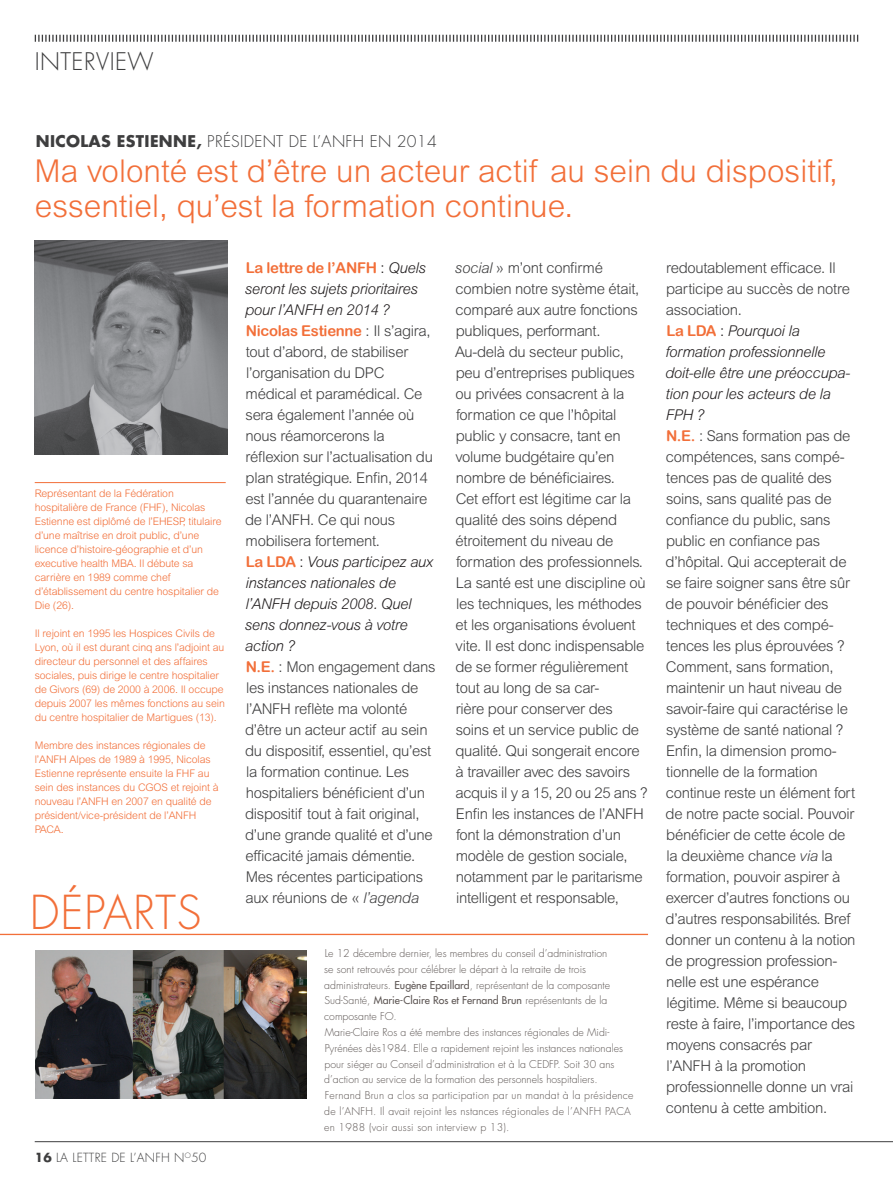
<style>
.page{position:relative;width:893px;height:1191px;background:#fff}
.page>*{position:absolute;margin:0;border:0;box-sizing:border-box;transform-origin:0 0}
.t1{font:300 45.5px "Futura";letter-spacing:.02em;color:#f26f39}
.t2{font:300 31.5px/35px "Arial MT Std";color:#f26f39}
.t3{font:300 23.62px "Futura";letter-spacing:.02em;color:#3e3e3f}
.t4{font:300 15.75px "Futura";letter-spacing:.02em;color:#3e3e3f}
.t5{font:300 14.88px/21px "Arial MT Std";letter-spacing:-.02em;color:#3e3e3f}
.t6{font:14.88px "Arial Rounded MT Bold";letter-spacing:-.02em;color:#f26f39}
.t7{font:italic 300 14.88px/21px "Arial MT Std";letter-spacing:-.02em;color:#231f20}
.t8{font:300 12.25px "Futura";letter-spacing:.02em;color:#3e3e3f}
.t9{font:300 10.5px/14px "Arial MT Std";letter-spacing:-.01em;color:#f26f39}
.t10{font:300 10.5px/15.8px "Futura";color:#5d5654}
.s1{font-weight:700}
.s2{font-family:"Arial MT Std";font-weight:300;color:#231f20}
.s3{font-family:"Arial MT Std";font-weight:300;font-style:italic;color:#231f20}
.s4{font-family:"Arial MT Std";font-weight:300;color:#3e3e3f}
.s5{font-family:"Arial Rounded MT Bold";font-weight:400;color:#f26f39}
.s6{color:#231f20}
.s7{font-style:italic;color:#231f20}
.s8{font-style:italic}
.s9{font-weight:400}
</style>
<div class="page">
<img style="left:35px;top:240px;width:193px;height:214px">
<hr style="left:35px;top:1141px;width:858px;height:1px;background:#3e3e3f">
<svg style="left:34px;top:34px;width:825px;height:8px"></svg>
<hr style="left:35px;top:482px;width:191px;height:1px;background:#f26f39">
<img style="left:36px;top:950px;width:271px;height:148px">
<hr style="left:0;top:933px;width:648px;height:2px;background:#f26f39">
<h3 class="t3" style="left:35px;top:47px;width:120px">INTERVIEW</h3>
<p class="t4" style="left:36px;top:131px;width:402px"><span class="s1">NICOLAS ESTIENNE,</span> PRÉSIDENT DE L’ANFH EN 2014</p>
<h2 class="t2" style="left:34px;top:153px;width:805px">Ma volonté est d’être un acteur actif au sein du dispositif, essentiel, qu’est la formation continue.</h2>
<p class="t6" style="left:246px;top:259px;width:181px">La lettre de l’ANFH <span class="s2">:</span> <span class="s3">Quels</span></p>
<p class="t7" style="left:245px;top:278px;width:175px">seront les sujets prioritaires pour l’ANFH en 2014 ?</p>
<p class="t6" style="left:246px;top:322px;width:186px">Nicolas Estienne <span class="s4">: Il s’agira,</span></p>
<p class="t5" style="left:245px;top:341px;width:192px">tout d’abord, de stabiliser l’organisation du DPC médical et paramédical. Ce sera également l’année où nous réamorcerons la réflexion sur l’actualisation du plan stratégique. Enfin, 2014 est l’année du quarantenaire de l’ANFH. Ce qui nous mobilisera fortement.<br><span class="s5">La LDA</span> <span class="s6">:</span> <span class="s7">Vous participez aux instances nationales de l’ANFH depuis 2008. Quel sens donnez-vous à votre action ?<br></span><span class="s5">N.E.</span> : Mon engagement dans les instances nationales de l’ANFH reflète ma volonté d’être un acteur actif au sein du dispositif, essentiel, qu’est la formation continue. Les hospitaliers bénéficient d’un dispositif tout à fait original, d’une grande qualité et d’une efficacité jamais démentie.<br>Mes récentes participations aux réunions de « <span class="s8">l’agenda</span></p>
<p class="t5" style="left:455px;top:257px;width:194px"><span class="s8">social</span> » m’ont confirmé combien notre système était, comparé aux autre fonctions publiques, performant.<br>Au-delà du secteur public, peu d’entreprises publiques ou privées consacrent à la formation ce que l’hôpital public y consacre, tant en volume budgétaire qu’en nombre de bénéficiaires.<br>Cet effort est légitime car la qualité des soins dépend étroitement du niveau de formation des professionnels.<br>La santé est une discipline où les techniques, les méthodes et les organisations évoluent vite. Il est donc indispensable de se former régulièrement tout au long de sa car-<br>rière pour conserver des soins et un service public de qualité. Qui songerait encore à travailler avec des savoirs acquis il y a 15, 20 ou 25 ans ?<br>Enfin les instances de l’ANFH font la démonstration d’un modèle de gestion sociale, notamment par le paritarisme intelligent et responsable,</p>
<p class="t5" style="left:665px;top:257px;width:192px">redoutablement efficace. Il participe au succès de notre association.<br><span class="s5">La LDA</span> <span class="s6">:</span> <span class="s7">Pourquoi la formation professionnelle doit-elle être une préoccupa&shy;tion pour les acteurs de la<br>FPH ?<br></span><span class="s5">N.E.</span> : Sans formation pas de compétences, sans compé&shy;tences pas de qualité des soins, sans qualité pas de confiance du public, sans public en confiance pas d’hôpital. Qui accepterait de se faire soigner sans être sûr de pouvoir bénéficier des techniques et des compé&shy;tences les plus éprouvées ?<br>Comment, sans formation, maintenir un haut niveau de savoir-faire qui caractérise le système de santé national ?<br>Enfin, la dimension promo&shy;tionnelle de la formation continue reste un élément fort de notre pacte social. Pouvoir bénéficier de cette école de la deuxième chance <span class="s8">via</span> la formation, pouvoir aspirer à exercer d’autres fonctions ou d’autres responsabilités. Bref donner un contenu à la notion de progression profession&shy;nelle est une espérance légitime. Même si beaucoup reste à faire, l’importance des moyens consacrés par l’ANFH à la promotion professionnelle donne un vrai contenu à cette ambition.</p>
<p class="t9" style="left:35px;top:486px;width:188px">Représentant de la Fédération hospitalière de France (FHF), Nicolas Estienne est diplômé de l’EHESP, titulaire d’une maîtrise en droit public, d’une licence d’histoire-géographie et d’un executive health MBA. Il débute sa carrière en 1989 comme chef d’établissement du centre hospitalier de Die (26).</p>
<p class="t9" style="left:35px;top:626px;width:192px">Il rejoint en 1995 les Hospices Civils de Lyon, où il est durant cinq ans l’adjoint au directeur du personnel et des affaires sociales, puis dirige le centre hospitalier de Givors (69) de 2000 à 2006. Il occupe depuis 2007 les mêmes fonctions au sein du centre hospitalier de Martigues (13).</p>
<p class="t9" style="left:35px;top:738px;width:185px">Membre des instances régionales de l’ANFH Alpes de 1989 à 1995, Nicolas<br>Estienne représente ensuite la FHF au sein des instances du CGOS et rejoint à nouveau l’ANFH en 2007 en qualité de président/vice-président de l’ANFH<br>PACA.</p>
<h1 class="t1" style="left:30px;top:885px;width:173px">DÉPARTS</h1>
<p class="t10" style="left:324px;top:945px;width:311px">Le 12 décembre dernier, les membres du conseil d’administration<br>se sont retrouvés pour célébrer le départ à la retraite de trois administrateurs. <span class="s9">Eugène Epaillard</span>, représentant de la composante Sud-Santé, <span class="s9">Marie-Claire Ros et Fernand Brun</span> représentants de la composante FO.<br>Marie-Claire Ros a été membre des instances régionales de Midi-Pyrénées dès1984. Elle a rapidement rejoint les instances nationales pour siéger au Conseil d’administration et à la CEDFP. Soit 30 ans d’action au service de la formation des personnels hospitaliers.<br>Fernand Brun a clos sa participation par un mandat à la présidence de l’ANFH. Il avait rejoint les nstances régionales de l’ANFH PACA en 1988 (voir aussi son interview p 13).</p>
<p class="t8" style="left:35px;top:1150px;width:173px"><span class="s1">16</span> LA LETTRE DE L’ANFH N<sup>O</sup>50</p>
</div>
